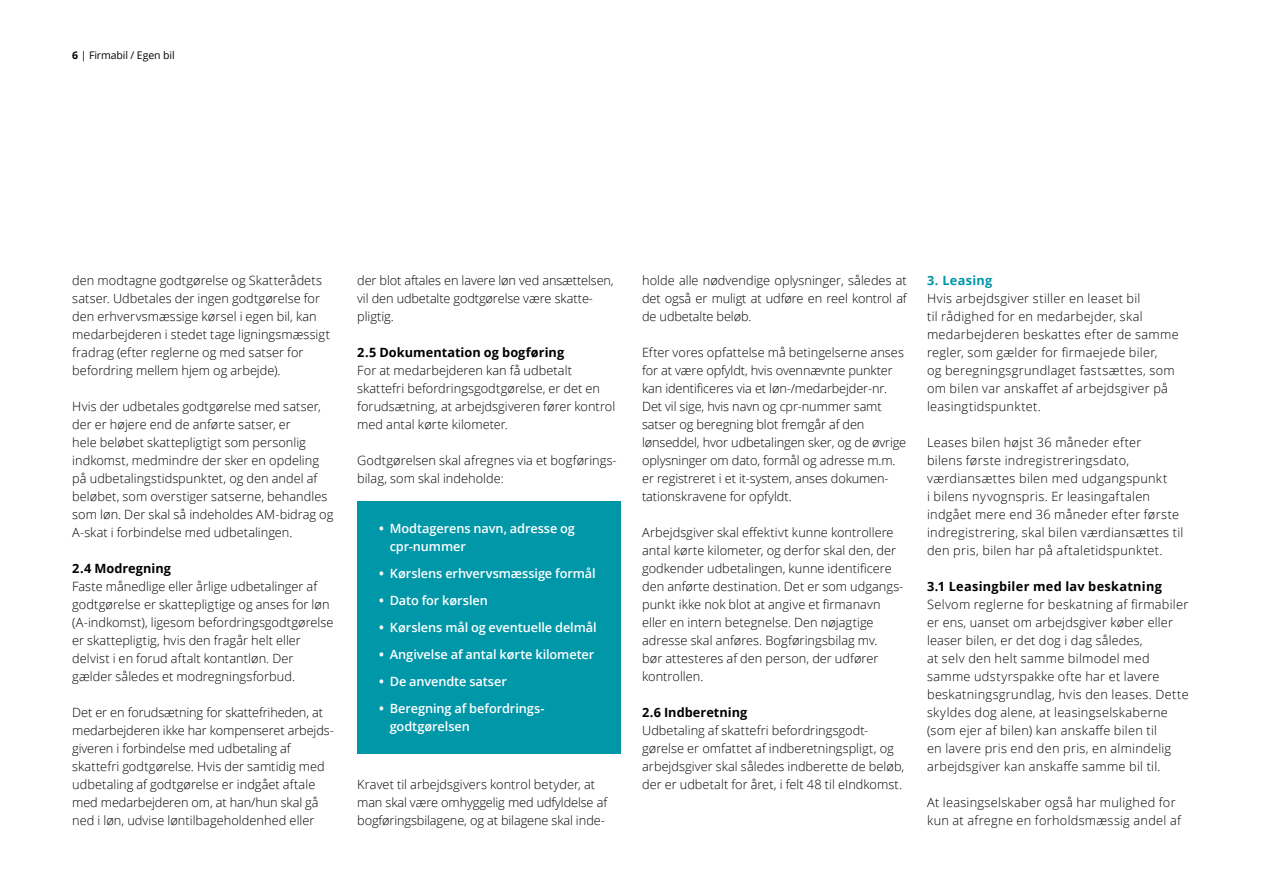
<style>
.page{position:relative;width:1263px;height:893px;background:#fff}
.page>*{position:absolute;margin:0;border:0;box-sizing:border-box;transform-origin:0 0}
.t1{font:300 12.75px/18px "Open Sans";letter-spacing:.005em;color:#000}
.t2{font:300 12.75px/18px "Open Sans";letter-spacing:.025em;color:#000}
.t3{font:600 12.75px/18px "Open Sans";letter-spacing:-.005em;color:#fff}
.t4{font:700 12.75px "Open Sans";letter-spacing:.005em;color:#000}
.t5{font:700 12.75px "Open Sans";letter-spacing:.025em;color:#000}
.t6{font:700 12.75px "Open Sans";letter-spacing:.025em;color:#0097a9}
.t7{font:10.5px "Open Sans";letter-spacing:-.01em;color:#000}
.s1{font-weight:700}
</style>
<div class="page">
<div style="left:357px;top:501px;width:264px;height:252px;background:#0097a9"></div>
<p class="t7" style="left:72px;top:48px;width:104px"><span class="s1">6</span> | Firmabil / Egen bil</p>
<p class="t1" style="left:72px;top:271px;width:259px">den modtagne godtgørelse og Skatterådets satser. Udbetales der ingen godtgørelse for den erhvervsmæssige kørsel i egen bil, kan medarbejderen i stedet tage ligningsmæssigt fradrag (efter reglerne og med satser for befordring mellem hjem og arbejde).</p>
<p class="t1" style="left:72px;top:397px;width:263px">Hvis der udbetales godtgørelse med satser, der er højere end de anførte satser, er<br>hele beløbet skattepligtigt som personlig indkomst, medmindre der sker en opdeling på udbetalingstidspunktet, og den andel af beløbet, som overstiger satserne, behandles som løn. Der skal så indeholdes AM-bidrag og A-skat i forbindelse med udbetalingen.</p>
<p class="t4" style="left:72px;top:559px;width:100px">2.4 Modregning</p>
<p class="t1" style="left:72px;top:577px;width:263px">Faste månedlige eller årlige udbetalinger af godtgørelse er skattepligtige og anses for løn (A-indkomst), ligesom befordringsgodtgørelse er skattepligtig, hvis den fragår helt eller delvist i en forud aftalt kontantløn. Der gælder således et modregningsforbud.</p>
<p class="t1" style="left:72px;top:703px;width:263px">Det er en forudsætning for skattefriheden, at medarbejderen ikke har kompenseret arbejds&shy;giveren i forbindelse med udbetaling af skattefri godtgørelse. Hvis der samtidig med udbetaling af godtgørelse er indgået aftale med medarbejderen om, at han/hun skal gå ned i løn, udvise løntilbageholdenhed eller</p>
<p class="t1" style="left:357px;top:271px;width:258px">der blot aftales en lavere løn ved ansættelsen, vil den udbetalte godtgørelse være skatte&shy;pligtig.</p>
<p class="t4" style="left:357px;top:343px;width:209px">2.5 Dokumentation og bogføring</p>
<p class="t1" style="left:357px;top:361px;width:260px">For at medarbejderen kan få udbetalt skattefri befordringsgodtgørelse, er det en forudsætning, at arbejdsgiveren fører kontrol med antal kørte kilometer.</p>
<p class="t1" style="left:357px;top:451px;width:261px">Godtgørelsen skal afregnes via et bogførings&shy;bilag, som skal indeholde:</p>
<p class="t3" style="left:390px;top:519px;width:187px;text-indent:-11px"><span class="s1">•</span> Modtagerens navn, adresse og cpr-nummer</p>
<p class="t3" style="left:379px;top:564px;width:218px"><span class="s1">•</span> Kørslens erhvervsmæssige formål</p>
<p class="t3" style="left:379px;top:591px;width:110px"><span class="s1">•</span> Dato for kørslen</p>
<p class="t3" style="left:379px;top:618px;width:219px"><span class="s1">•</span> Kørslens mål og eventuelle delmål</p>
<p class="t3" style="left:379px;top:645px;width:217px"><span class="s1">•</span> Angivelse af antal kørte kilometer</p>
<p class="t3" style="left:379px;top:672px;width:129px"><span class="s1">•</span> De anvendte satser</p>
<p class="t3" style="left:390px;top:699px;width:156px;text-indent:-11px"><span class="s1">•</span> Beregning af befordrings&shy;godtgørelsen</p>
<p class="t1" style="left:357px;top:775px;width:251px">Kravet til arbejdsgivers kontrol betyder, at man skal være omhyggelig med udfyldelse af bogføringsbilagene, og at bilagene skal inde-</p>
<p class="t1" style="left:642px;top:271px;width:266px;text-align:justify">holde alle nødvendige oplysninger, således at det også er muligt at udføre en reel kontrol af de udbetalte beløb.</p>
<p class="t1" style="left:642px;top:343px;width:266px">Efter vores opfattelse må betingelserne anses for at være opfyldt, hvis ovennævnte punkter kan identificeres via et løn-/medarbejder-nr.<br>Det vil sige, hvis navn og cpr-nummer samt satser og beregning blot fremgår af den lønseddel, hvor udbetalingen sker, og de øvrige oplysninger om dato, formål og adresse m.m. er registreret i et it-system, anses dokumen&shy;tationskravene for opfyldt.</p>
<p class="t1" style="left:642px;top:523px;width:263px">Arbejdsgiver skal effektivt kunne kontrollere antal kørte kilometer, og derfor skal den, der godkender udbetalingen, kunne identificere den anførte destination. Det er som udgangs&shy;punkt ikke nok blot at angive et firmanavn eller en intern betegnelse. Den nøjagtige adresse skal anføres. Bogføringsbilag mv.<br>bør attesteres af den person, der udfører kontrollen.</p>
<p class="t4" style="left:642px;top:703px;width:107px">2.6 Indberetning</p>
<p class="t1" style="left:642px;top:721px;width:264px">Udbetaling af skattefri befordringsgodt&shy;gørelse er omfattet af indberetningspligt, og arbejdsgiver skal således indberette de beløb, der er udbetalt for året, i felt 48 til eIndkomst.</p>
<p class="t6" style="left:927px;top:271px;width:67px">3. Leasing</p>
<p class="t2" style="left:927px;top:289px;width:253px">Hvis arbejdsgiver stiller en leaset bil<br>til rådighed for en medarbejder, skal medarbejderen beskattes efter de samme regler, som gælder for firmaejede biler,<br>og beregningsgrundlaget fastsættes, som om bilen var anskaffet af arbejdsgiver på leasingtidspunktet.</p>
<p class="t2" style="left:927px;top:433px;width:258px">Leases bilen højst 36 måneder efter<br>bilens første indregistreringsdato, værdiansættes bilen med udgangspunkt<br>i bilens nyvognspris. Er leasingaftalen indgået mere end 36 måneder efter første indregistrering, skal bilen værdiansættes til den pris, bilen har på aftaletidspunktet.</p>
<p class="t5" style="left:927px;top:578px;width:236px">3.1 Leasingbiler med lav beskatning</p>
<p class="t1" style="left:927px;top:595px;width:263px">Selvom reglerne for beskatning af firmabiler er ens, uanset om arbejdsgiver køber eller leaser bilen, er det dog i dag således,<br>at selv den helt samme bilmodel med samme udstyrspakke ofte har et lavere beskatningsgrundlag, hvis den leases. Dette skyldes dog alene, at leasingselskaberne (som ejer af bilen) kan anskaffe bilen til<br>en lavere pris end den pris, en almindelig arbejdsgiver kan anskaffe samme bil til.</p>
<p class="t2" style="left:927px;top:793px;width:255px">At leasingselskaber også har mulighed for kun at afregne en forholdsmæssig andel af</p>
</div>
